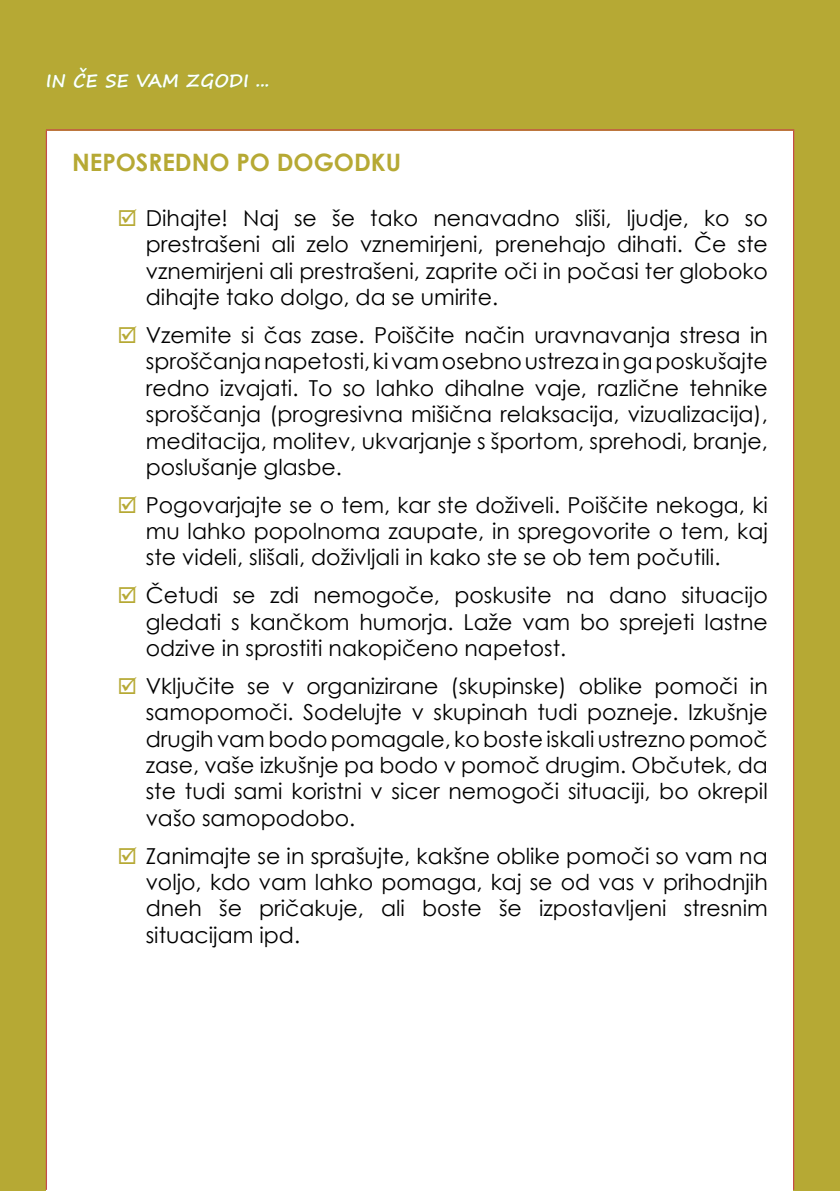
<style>
.page{position:relative;width:840px;height:1191px;background:#fff}
.page>*{position:absolute;margin:0;border:0;box-sizing:border-box;transform-origin:0 0}
.t1{font:700 24px "Century Gothic";color:#b6a934}
.t2{font:22px/26.4px "Century Gothic";color:#000;text-align:justify}
.t3{font:700 18px "Segoe Print";color:#fff}
</style>
<div class="page">
<div style="left:0;top:0;width:839px;height:130px;background:#b6a934"></div>
<div style="left:0;top:130px;width:46px;height:1061px;background:#b6a934"></div>
<hr style="left:46px;top:130px;width:1px;height:1059px;background:#c54b48">
<div style="left:793px;top:130px;width:46px;height:1061px;background:linear-gradient(to right,#b6a934,#b6a934)"></div>
<hr style="left:792px;top:130px;width:1px;height:1059px;background:#c54b48">
<hr style="left:46px;top:129px;width:747px;height:1px;background:#c54b48">
<svg style="left:46px;top:74px;width:20px;height:15px"></svg>
<svg style="left:73px;top:67px;width:106px;height:22px"></svg>
<svg style="left:186px;top:73px;width:63px;height:17px"></svg>
<svg style="left:256px;top:84px;width:13px;height:4px"></svg>
<p class="t3" style="left:46px;top:64px;width:225px">IN ČE SE VAM ZGODI ...</p>
<p class="t1" style="left:72px;top:144px;width:330px">NEPOSREDNO PO DOGODKU</p>
<p class="t2" style="left:146px;top:204px;width:623px">Dihajte! Naj se še tako nenavadno sliši, ljudje, ko so prestrašeni ali zelo vznemirjeni, prenehajo dihati. Če ste vznemirjeni ali prestrašeni, zaprite oči in počasi ter globoko dihajte tako dolgo, da se umirite.</p>
<p class="t2" style="left:146px;top:321px;width:623px">Vzemite si čas zase. Poiščite način uravnavanja stresa in sproščanja napetosti, ki vam osebno ustreza in ga poskušajte redno izvajati. To so lahko dihalne vaje, različne tehnike sproščanja (progresivna mišična relaksacija, vizualizacija), meditacija, molitev, ukvarjanje s športom, sprehodi, branje, poslušanje glasbe.</p>
<p class="t2" style="left:146px;top:491px;width:623px">Pogovarjajte se o tem, kar ste doživeli. Poiščite nekoga, ki mu lahko popolnoma zaupate, in spregovorite o tem, kaj ste videli, slišali, doživljali in kako ste se ob tem počutili.</p>
<p class="t2" style="left:146px;top:582px;width:623px">Četudi se zdi nemogoče, poskusite na dano situacijo gledati s kančkom humorja. Laže vam bo sprejeti lastne odzive in sprostiti nakopičeno napetost.</p>
<p class="t2" style="left:146px;top:672px;width:623px">Vključite se v organizirane (skupinske) oblike pomoči in samopomoči. Sodelujte v skupinah tudi pozneje. Izkušnje drugih vam bodo pomagale, ko boste iskali ustrezno pomoč zase, vaše izkušnje pa bodo v pomoč drugim. Občutek, da ste tudi sami koristni v sicer nemogoči situaciji, bo okrepil vašo samopodobo.</p>
<p class="t2" style="left:146px;top:842px;width:623px">Zanimajte se in sprašujte, kakšne oblike pomoči so vam na voljo, kdo vam lahko pomaga, kaj se od vas v prihodnjih dneh še pričakuje, ali boste še izpostavljeni stresnim situacijam ipd.</p>
</div>
